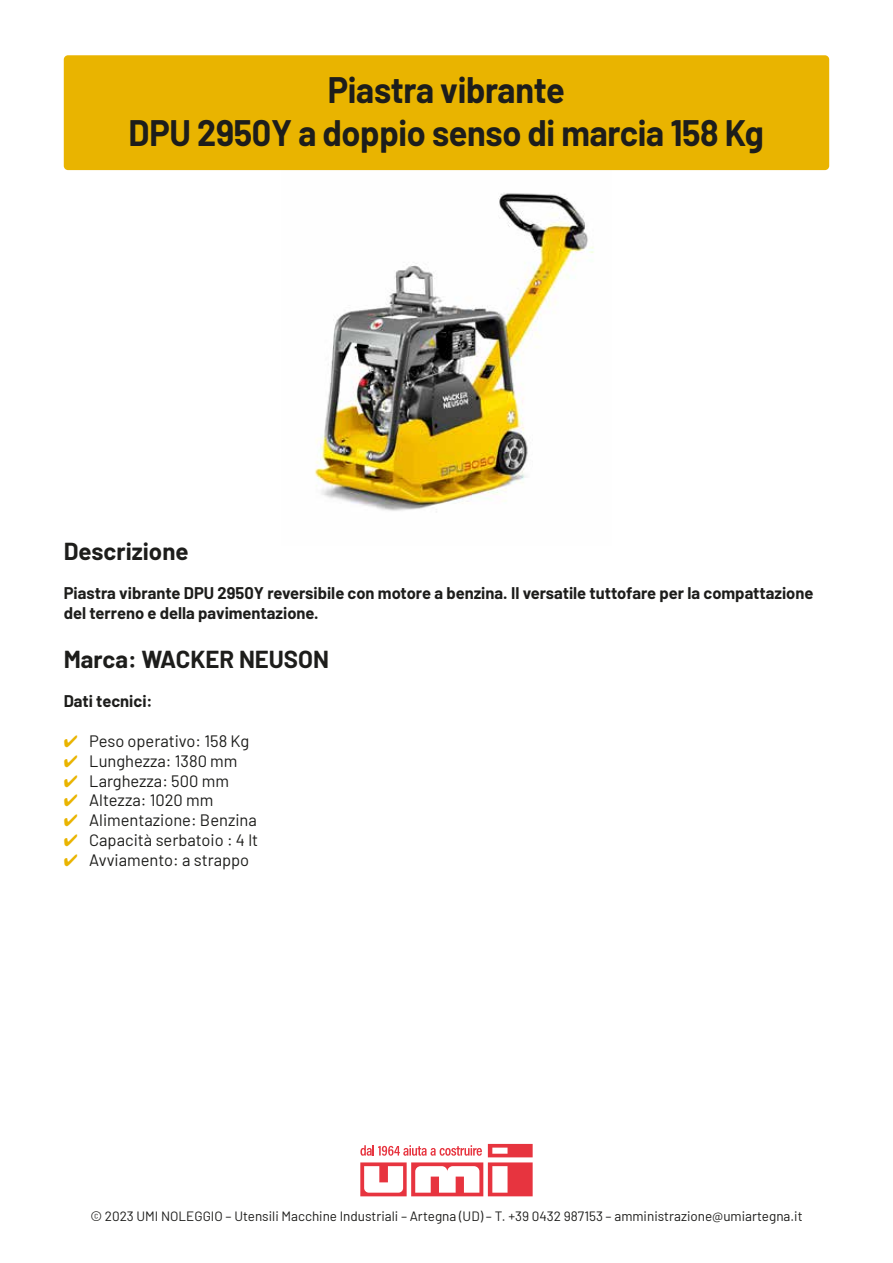
<style>
.page{position:relative;width:893px;height:1263px;background:#fff}
.page>*{position:absolute;margin:0;border:0;box-sizing:border-box;transform-origin:0 0}
.t1{font:700 36px/43.2px "Barlow";letter-spacing:-.01em;color:#1d1d1b;text-align:center;scale:.95 1}
.t2{font:700 24px "Barlow";color:#1d1d1b}
.t3{font:700 16.5px/19.8px "Barlow";color:#1d1d1b}
.t4{font:16.5px "Barlow";color:#1d1d1b}
.t5{font:13.5px "Barlow";color:#1d1d1b}
.s1{color:#e9b400}
</style>
<div class="page">
<img style="left:282px;top:170px;width:329px;height:342px">
<svg style="left:360px;top:1144px;width:173px;height:52px"></svg>
<div style="left:64px;top:55px;width:765px;height:115px;background:#e9b400;border-radius:4px"></div>
<h1 class="t1" style="left:129px;top:66px;width:670px">Piastra vibrante<br>DPU 2950Y a doppio senso di marcia 158 Kg</h1>
<h2 class="t2" style="left:64px;top:533px;width:126px">Descrizione</h2>
<p class="t3" style="left:64px;top:582px;width:751px">Piastra vibrante DPU 2950Y reversibile con motore a benzina. Il versatile tuttofare per la compattazione del terreno e della pavimentazione.</p>
<h2 class="t2" style="left:64px;top:641px;width:267px">Marca: WACKER NEUSON</h2>
<p class="t3" style="left:64px;top:690px;width:90px">Dati tecnici:</p>
<p class="t4" style="left:64px;top:729px;width:187px"><span class="s1">✔</span> Peso operativo: 158 Kg</p>
<p class="t4" style="left:64px;top:749px;width:175px"><span class="s1">✔</span> Lunghezza: 1380 mm</p>
<p class="t4" style="left:64px;top:769px;width:167px"><span class="s1">✔</span> Larghezza: 500 mm</p>
<p class="t4" style="left:64px;top:788px;width:151px"><span class="s1">✔</span> Altezza: 1020 mm</p>
<p class="t4" style="left:64px;top:808px;width:195px"><span class="s1">✔</span> Alimentazione: Benzina</p>
<p class="t4" style="left:64px;top:828px;width:196px"><span class="s1">✔</span> Capacità serbatoio : 4 lt</p>
<p class="t4" style="left:64px;top:848px;width:187px"><span class="s1">✔</span> Avviamento: a strappo</p>
<p class="t5" style="left:90px;top:1206px;width:714px">© 2023 UMI NOLEGGIO – Utensili Macchine Industriali – Artegna (UD) – T. +39 0432 987153 – amministrazione@umiartegna.it</p>
</div>
